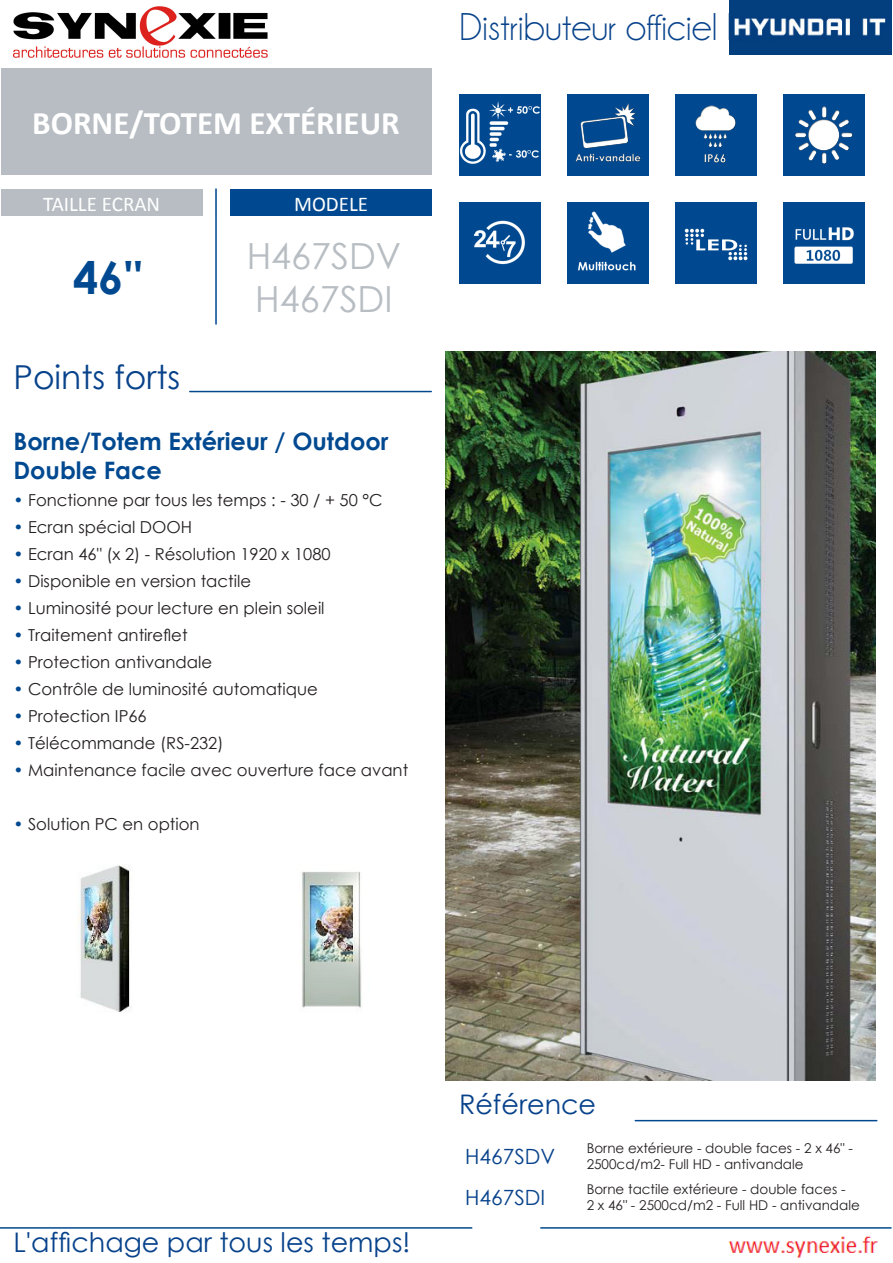
<style>
.page{position:relative;width:893px;height:1263px;background:#fff}
.page>*{position:absolute;margin:0;border:0;box-sizing:border-box;transform-origin:0 0}
.t1{font:700 45px "Century Gothic";color:#004990}
.t2{font:39px "Champagne&Limousines";color:#07428b}
.t3{font:36px/43.2px "Century Gothic";color:#b7bdc2}
.t4{font:700 33px "Calibri";color:#fff}
.t5{font:33px "Century Gothic";color:#07428b}
.t6{font:27px "Century Gothic";color:#07428b}
.t7{font:700 24px "Century Gothic";color:#004990}
.t8{font:21px "Calibri";color:#fff}
.t9{font:21px "Century Gothic";color:#07428b}
.t10{font:16.5px "Century Gothic";color:#231f20}
.t11{font:13.5px/16.2px "Century Gothic";color:#231f20}
.s1{color:#004990}
</style>
<div class="page">
<img style="left:446px;top:351px;width:429px;height:729px">
<img style="left:301px;top:871px;width:61px;height:137px">
<img style="left:78px;top:864px;width:54px;height:148px">
<div style="left:1px;top:68px;width:430px;height:107px;background:#b7bdc2"></div>
<div style="left:1px;top:190px;width:201px;height:26px;background:#b7bdc2"></div>
<div style="left:230px;top:190px;width:202px;height:26px;background:#004990"></div>
<hr style="left:215px;top:189px;width:2px;height:135px;background:#004990">
<img style="left:729px;top:0;width:162px;height:54px">
<hr style="left:0;top:1227px;width:472px;height:2px;background:#004990">
<hr style="left:541px;top:1227px;width:350px;height:2px;background:#004990">
<hr style="left:190px;top:391px;width:241px;height:1px;background:#004990">
<hr style="left:635px;top:1120px;width:242px;height:1px;background:#004990">
<img style="left:459px;top:203px;width:81px;height:81px">
<img style="left:675px;top:94px;width:81px;height:81px">
<img style="left:567px;top:94px;width:81px;height:81px">
<img style="left:675px;top:202px;width:81px;height:81px">
<img style="left:783px;top:94px;width:81px;height:81px">
<img style="left:459px;top:94px;width:81px;height:81px">
<img style="left:567px;top:202px;width:81px;height:81px">
<img style="left:783px;top:202px;width:81px;height:81px">
<img style="left:14px;top:7px;width:254px;height:51px">
<img style="left:728px;top:1236px;width:150px;height:22px">
<h3 class="t4" style="left:32px;top:102px;width:369px">BORNE/TOTEM EXTÉRIEUR</h3>
<p class="t8" style="left:43px;top:191px;width:119px">TAILLE ECRAN</p>
<p class="t8" style="left:294px;top:191px;width:76px">MODELE</p>
<p class="t1" style="left:73px;top:243px;width:72px">46''</p>
<h3 class="t5" style="left:13px;top:354px;width:168px">Points forts</h3>
<p class="t3" style="left:247px;top:233px;width:156px">H467SDV<br>H467SDI</p>
<p class="t7" style="left:13px;top:423px;width:376px">Borne/Totem Extérieur / Outdoor</p>
<p class="t7" style="left:13px;top:452px;width:150px">Double Face</p>
<p class="t10" style="left:13px;top:488px;width:370px"><span class="s1">•</span> Fonctionne par tous les temps : - 30 / + 50 °C</p>
<p class="t10" style="left:13px;top:515px;width:180px"><span class="s1">•</span> Ecran spécial DOOH</p>
<p class="t10" style="left:13px;top:542px;width:319px"><span class="s1">•</span> Ecran 46" (x 2) - Résolution 1920 x 1080</p>
<p class="t10" style="left:13px;top:569px;width:239px"><span class="s1">•</span> Disponible en version tactile</p>
<p class="t10" style="left:13px;top:596px;width:313px"><span class="s1">•</span> Luminosité pour lecture en plein soleil</p>
<p class="t10" style="left:13px;top:623px;width:176px"><span class="s1">•</span> Traitement antireflet</p>
<p class="t10" style="left:13px;top:650px;width:200px"><span class="s1">•</span> Protection antivandale</p>
<p class="t10" style="left:13px;top:677px;width:306px"><span class="s1">•</span> Contrôle de luminosité automatique</p>
<p class="t10" style="left:13px;top:704px;width:135px"><span class="s1">•</span> Protection IP66</p>
<p class="t10" style="left:13px;top:731px;width:212px"><span class="s1">•</span> Télécommande (RS-232)</p>
<p class="t10" style="left:13px;top:758px;width:396px"><span class="s1">•</span> Maintenance facile avec ouverture face avant</p>
<p class="t10" style="left:13px;top:812px;width:188px"><span class="s1">•</span> Solution PC en option</p>
<h2 class="t2" style="left:460px;top:8px;width:421px">Distributeur officiel Huynday It</h2>
<h3 class="t6" style="left:13px;top:1224px;width:398px">L'affichage par tous les temps!</h3>
<h3 class="t6" style="left:459px;top:1085px;width:139px">Référence</h3>
<p class="t9" style="left:465px;top:1141px;width:92px">H467SDV</p>
<p class="t11" style="left:587px;top:1140px;width:268px">Borne extérieure - double faces - 2 x 46" -<br>2500cd/m2- Full HD - antivandale</p>
<p class="t9" style="left:465px;top:1183px;width:82px">H467SDI</p>
<p class="t11" style="left:587px;top:1181px;width:260px">Borne tactile extérieure - double faces -</p>
<p class="t11" style="left:587px;top:1197px;width:275px">2 x 46" - 2500cd/m2 - Full HD - antivandale</p>
</div>
